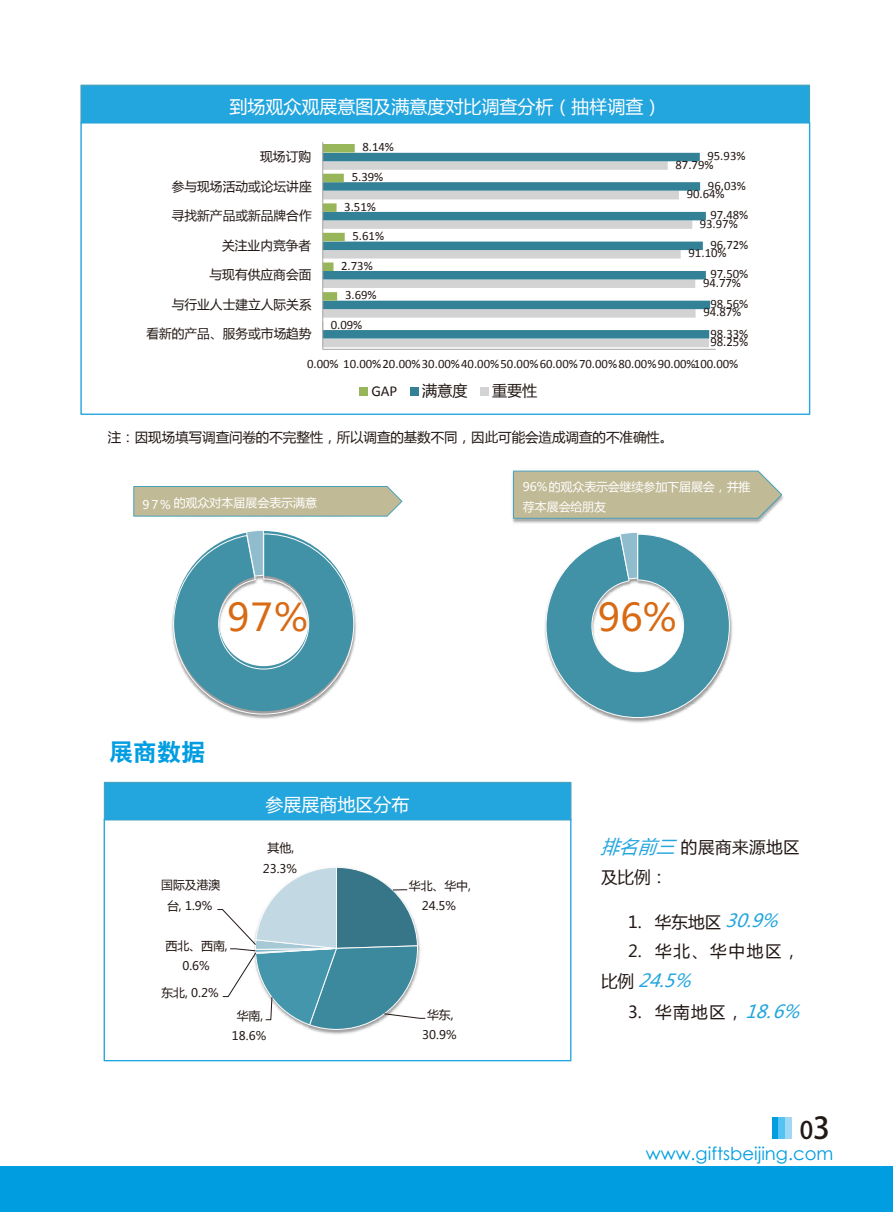
<style>
.page{position:relative;width:893px;height:1212px;background:#fff}
.page>*{position:absolute;margin:0;border:0;box-sizing:border-box;transform-origin:0 0}
.t1{font:37.95px "Microsoft Ya Hei";color:#d86a14}
.t2{font:24px "Heiti CSEG";color:#009de1}
.t3{font:500 24px "Koz Go Std";color:#221815}
.t4{font:18px "Microsoft Ya Hei";color:#fff}
.t5{font:18px "Century Gothic";color:#009de1}
.t6{font:italic 18px "Microsoft Ya Hei";color:#23a5de}
.t7{font:16.5px/29.2px "Microsoft Ya Hei";letter-spacing:.035em;color:#221815}
.t8{font:15.15px "Microsoft Ya Hei";color:#221815}
.t9{font:15.15px "Calibri";color:#221815}
.t10{font:13.5px "Microsoft Ya Hei";color:#221815}
.t11{font:12.75px "Calibri";letter-spacing:-.005em;color:#221815}
.t12{font:12.75px "Microsoft Ya Hei";color:#221815}
.t13{font:12px/20.2px "Microsoft Ya Hei";color:#fff}
.t14{font:11.85px/20.4px "Microsoft Ya Hei";color:#221815;text-align:center}
.s1{font-style:italic;font-size:18px;color:#23a5de}
.s2{font-style:normal;font-size:16.5px;color:#221815}
.s3{font-size:30px}
</style>
<div class="page">
<div style="left:104px;top:782px;width:467px;height:38px;background:#23a5de;border:1px solid #48a2ba"></div>
<img style="left:105px;top:788px;width:465px;height:26px">
<img style="left:610px;top:609px;width:123px;height:114px">
<svg style="left:545px;top:532px;width:185px;height:186px"></svg>
<img style="left:171px;top:613px;width:185px;height:106px">
<svg style="left:173px;top:530px;width:182px;height:185px"></svg>
<img style="left:319px;top:1030px;width:43px;height:5px">
<img style="left:311px;top:1030px;width:30px;height:2px">
<svg style="left:217px;top:867px;width:209px;height:163px"></svg>
<div style="left:104px;top:818px;width:467px;height:243px;border:1px solid #23a5de"></div>
<div style="left:80px;top:85px;width:730px;height:38px;background:#23a5de;border:1px solid #48a2ba"></div>
<svg style="left:323px;top:338px;width:386px;height:9px;fill:#d3d3d4"></svg>
<svg style="left:323px;top:153px;width:387px;height:185px"></svg>
<svg style="left:323px;top:144px;width:32px;height:186px"></svg>
<hr style="left:323px;top:349px;width:393px;height:1px;background:#a5a5a6">
<hr style="left:322px;top:142px;width:1px;height:207px;background:#a5a5a6">
<div style="left:360px;top:387px;width:8px;height:8px;background:#97b559"></div>
<div style="left:410px;top:387px;width:8px;height:8px;background:#338196"></div>
<div style="left:480px;top:387px;width:8px;height:8px;background:#d3d3d4"></div>
<svg style="left:133px;top:486px;width:270px;height:31px"></svg>
<div style="left:134px;top:491px;width:260px;height:21px;background:#c1ba96"></div>
<img style="left:512px;top:473px;width:272px;height:51px">
<img style="left:512px;top:474px;width:262px;height:46px">
<svg style="left:513px;top:470px;width:270px;height:49px"></svg>
<div style="left:514px;top:476px;width:256px;height:38px;background:#c1ba96"></div>
<div style="left:0;top:1166px;width:893px;height:46px;background:#009de1"></div>
<div style="left:772px;top:1117px;width:7px;height:21px;background:#009de1"></div>
<div style="left:779px;top:1117px;width:6px;height:21px;background:#54c3f1"></div>
<div style="left:785px;top:1117px;width:6px;height:21px;background:#9fd8f7"></div>
<h3 class="t4" style="left:229px;top:95px;width:433px">到场观众观展意图及满意度对比调查分析（抽样调查）</h3>
<p class="t12" style="left:260px;top:148px;width:52px">现场订购</p>
<p class="t12" style="left:172px;top:177px;width:141px">参与现场活动或论坛讲座</p>
<p class="t12" style="left:172px;top:207px;width:141px">寻找新产品或新品牌合作</p>
<p class="t12" style="left:222px;top:236px;width:91px">关注业内竞争者</p>
<p class="t12" style="left:210px;top:266px;width:103px">与现有供应商会面</p>
<p class="t12" style="left:172px;top:296px;width:141px">与行业人士建立人际关系</p>
<p class="t12" style="left:146px;top:325px;width:167px">看新的产品、服务或市场趋势</p>
<p class="t11" style="left:362px;top:139px;width:33px">8.14%</p>
<p class="t11" style="left:352px;top:169px;width:33px">5.39%</p>
<p class="t11" style="left:344px;top:198px;width:33px">3.51%</p>
<p class="t11" style="left:353px;top:228px;width:33px">5.61%</p>
<p class="t11" style="left:341px;top:257px;width:33px">2.73%</p>
<p class="t11" style="left:345px;top:287px;width:33px">3.69%</p>
<p class="t11" style="left:331px;top:317px;width:33px">0.09%</p>
<p class="t11" style="left:708px;top:148px;width:39px">95.93%</p>
<p class="t11" style="left:676px;top:156px;width:39px">87.79%</p>
<p class="t11" style="left:708px;top:177px;width:39px">96.03%</p>
<p class="t11" style="left:687px;top:186px;width:39px">90.64%</p>
<p class="t11" style="left:710px;top:207px;width:39px">97.48%</p>
<p class="t11" style="left:700px;top:215px;width:39px">93.97%</p>
<p class="t11" style="left:710px;top:236px;width:39px">96.72%</p>
<p class="t11" style="left:689px;top:245px;width:39px">91.10%</p>
<p class="t11" style="left:710px;top:266px;width:39px">97.50%</p>
<p class="t11" style="left:703px;top:275px;width:39px">94.77%</p>
<p class="t11" style="left:710px;top:296px;width:39px">98.56%</p>
<p class="t11" style="left:703px;top:304px;width:39px">94.87%</p>
<p class="t11" style="left:710px;top:325px;width:39px">98.33%</p>
<p class="t11" style="left:710px;top:334px;width:39px">98.25%</p>
<p class="t11" style="left:307px;top:356px;width:433px">0.00% 10.00%20.00%30.00%40.00%50.00%60.00%70.00%80.00%90.00%100.00%</p>
<p class="t9" style="left:372px;top:381px;width:27px">GAP</p>
<p class="t8" style="left:422px;top:380px;width:47px">满意度</p>
<p class="t8" style="left:492px;top:380px;width:47px">重要性</p>
<p class="t10" style="left:108px;top:428px;width:567px">注：因现场填写调查问卷的不完整性，所以调查的基数不同，因此可能会造成调查的不准确性。</p>
<p class="t13" style="left:143px;top:492px;width:176px">9 7 % 的观众对本届展会表示满意</p>
<p class="t13" style="left:523px;top:476px;width:229px">96%的观众表示会继续参加下届展会，并推荐本展会给朋友</p>
<h1 class="t1" style="left:227px;top:592px;width:82px">97%</h1>
<h1 class="t1" style="left:598px;top:592px;width:80px">96%</h1>
<h2 class="t2" style="left:109px;top:739px;width:98px">展商数据</h2>
<h3 class="t4" style="left:265px;top:792px;width:146px">参展展商地区分布</h3>
<p class="t14" style="left:161px;top:874px;width:61px">国际及港澳台, 1.9%</p>
<p class="t14" style="left:166px;top:935px;width:64px">西北、西南,<br>0.6%</p>
<p class="t14" style="left:161px;top:982px;width:59px">东北, 0.2%</p>
<p class="t14" style="left:263px;top:837px;width:36px">其他,<br>23.3%</p>
<p class="t14" style="left:232px;top:1005px;width:36px">华南,<br>18.6%</p>
<p class="t14" style="left:409px;top:875px;width:64px">华北、华中,<br>24.5%</p>
<p class="t14" style="left:422px;top:1004px;width:36px">华东,<br>30.9%</p>
<p class="t7" style="left:601px;top:832px;width:200px"><span class="s1">排名前三</span>的展商来源地区及比例：</p>
<p class="t7" style="left:628px;top:906px;width:159px">1. 华东地区 <span class="s1">30.9%</span></p>
<p class="t7" style="left:628px;top:935px;width:174px">2. 华北、华中地区，</p>
<h3 class="t6" style="left:601px;top:968px;width:98px"><span class="s2">比例</span> 24.5%</h3>
<p class="t7" style="left:628px;top:996px;width:180px">3. 华南地区，<span class="s1">18.6%</span></p>
<h2 class="t3" style="left:800px;top:1114px;width:32px">0<span class="s3">3</span></h2>
<h3 class="t5" style="left:646px;top:1140px;width:189px">www.giftsbeijing.com</h3>
</div>
